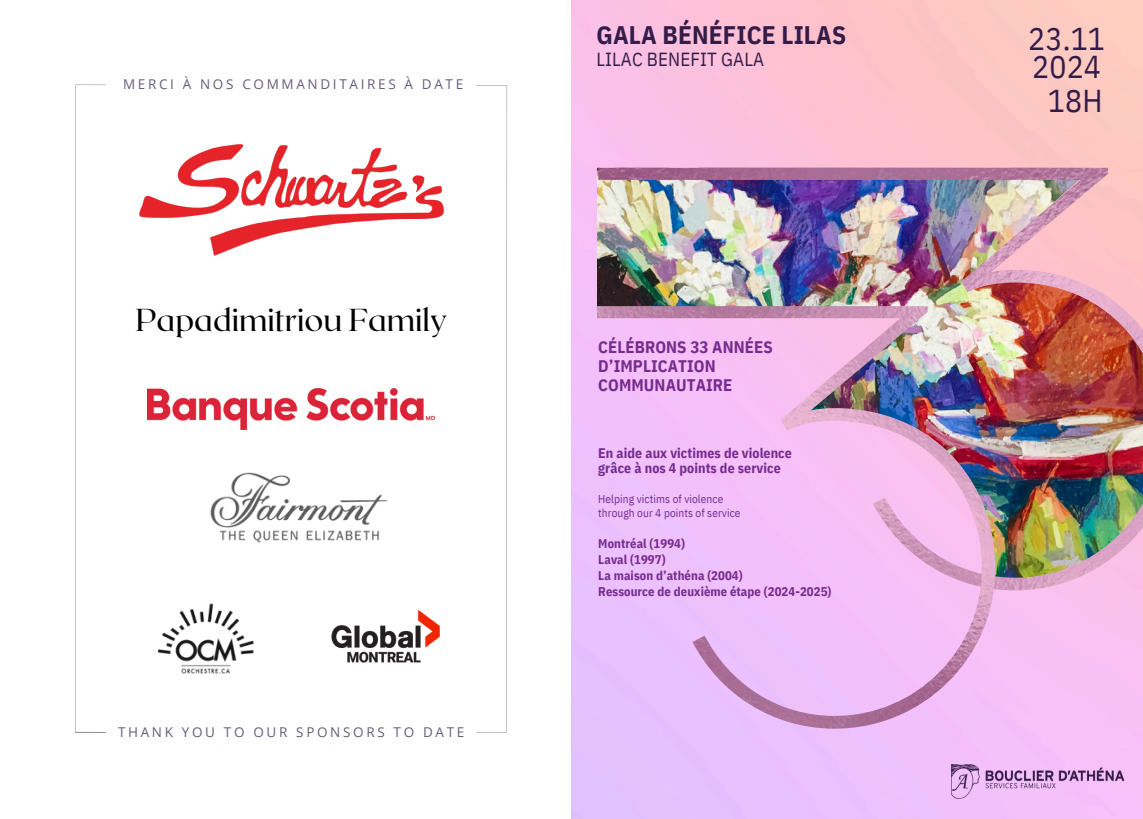
<style>
.page{position:relative;width:1143px;height:819px;background:#fff}
.page>*{position:absolute;margin:0;border:0;box-sizing:border-box;transform-origin:0 0}
.t1{font:31.65px "Roxborough CF";color:#000}
.t2{font:31.65px/28.2px "IBM Plex Sans Cond";letter-spacing:.005em;color:#331c49}
.t3{font:700 25.35px "IBM Plex Sans Cond";letter-spacing:.005em;color:#331c49}
.t4{font:18.9px "IBM Plex Sans Cond";letter-spacing:.005em;color:#331c49}
.t5{font:700 16.8px/19.2px "IBM Plex Sans Cond";letter-spacing:.005em;color:#752b8d}
.t6{font:700 13.95px/15.1px "IBM Plex Sans Cond";letter-spacing:.005em;color:#752b8d}
.t7{font:13.5px "Open Sans";letter-spacing:.2em;color:#675d77}
.t8{font:700 12.6px/15.8px "IBM Plex Sans Cond";letter-spacing:.005em;color:#752b8d}
.t9{font:11.4px "IBM Plex Sans Cond";letter-spacing:.005em;color:#752b8d}
</style>
<div class="page">
<img style="left:571px;top:0;width:572px;height:819px">
<img style="left:951px;top:765px;width:28px;height:34px">
<img style="left:984px;top:766px;width:142px;height:24px">
<img style="left:598px;top:168px;width:545px;height:422px">
<img style="left:597px;top:306px;width:398px;height:423px">
<svg style="left:75px;top:85px;width:432px;height:648px"></svg>
<div style="left:107px;top:79px;width:368px;height:13px;background:#fff"></div>
<div style="left:107px;top:726px;width:368px;height:13px;background:#fff"></div>
<img style="left:129px;top:136px;width:324px;height:128px">
<img style="left:148px;top:595px;width:119px;height:93px">
<img style="left:191px;top:453px;width:215px;height:107px">
<img style="left:316px;top:595px;width:137px;height:81px">
<img style="left:148px;top:388px;width:287px;height:42px">
<p class="t7" style="left:123px;top:75px;width:342px">MERCI À NOS COMMANDITAIRES À DATE</p>
<h6 class="t1" style="left:136px;top:300px;width:313px">Papadimitriou Family</h6>
<p class="t7" style="left:118px;top:722px;width:348px">THANK YOU TO OUR SPONSORS TO DATE</p>
<p class="t3" style="left:597px;top:18px;width:251px">GALA BÉNÉFICE LILAS</p>
<p class="t4" style="left:597px;top:47px;width:169px">LILAC BENEFIT GALA</p>
<p class="t5" style="left:598px;top:337px;width:176px">CÉLÉBRONS 33 ANNÉES<br>D’IMPLICATION<br>COMMUNAUTAIRE</p>
<h5 class="t6" style="left:598px;top:445px;width:195px">En aide aux victimes de violence grâce à nos 4 points de service</h5>
<p class="t9" style="left:598px;top:491px;width:127px">Helping victims of violence</p>
<h3 class="t9" style="left:598px;top:505px;width:144px">through our 4 points of service</h3>
<h2 class="t8" style="left:598px;top:536px;width:235px">Montréal (1994)<br>Laval (1997)<br>La maison d’athéna (2004)<br>Ressource de deuxième étape (2024-2025)</h2>
<p class="t2" style="left:1028px;top:24px;width:78px">23.11<br>2024</p>
<p class="t2" style="left:1048px;top:87px;width:56px">18H</p>
</div>
